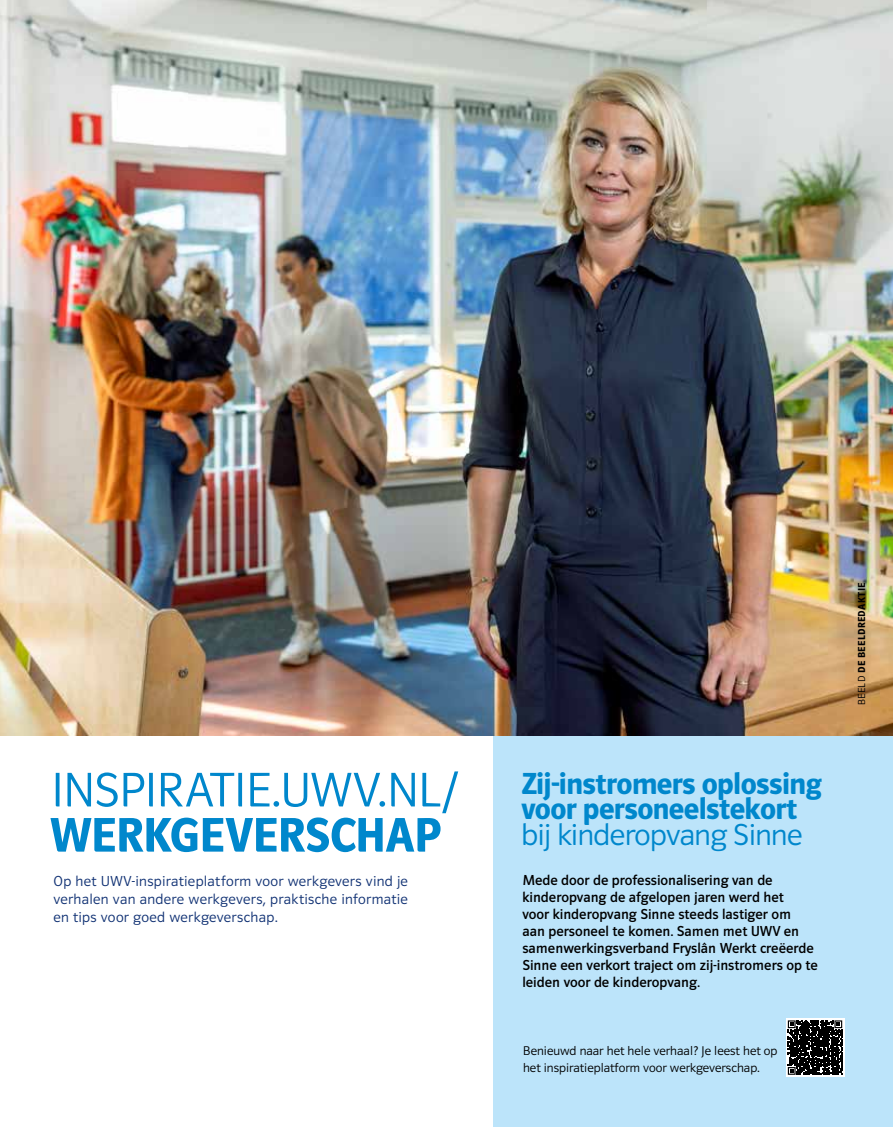
<style>
.page{position:relative;width:893px;height:1127px;background:#fff}
.page>*{position:absolute;margin:0;border:0;box-sizing:border-box;transform-origin:0 0}
.t1{font:300 50.25px "UWV Sans 2010";letter-spacing:-.015em;color:#0087cc}
.t2{font:700 50.25px "UWV Sans 2010";letter-spacing:-.01em;color:#0087cc}
.t3{font:700 31.5px/25.5px "UWV Sans 2010";letter-spacing:-.02em;color:#0087cc}
.t4{font:300 31.5px "UWV Sans 2010";letter-spacing:-.02em;color:#0087cc}
.t5{font:15px/17px "UWV Sans 2010";color:#000}
.t6{font:300 15px/18px "UWV Sans 2010";letter-spacing:.02em;color:#113274;text-align:justify}
.t7{font:300 13.05px/17px "UWV Sans 2010";color:#000}
.t8{font:700 10.5px "UWV Sans 2010";letter-spacing:.03em;color:#000}
.s1{font-weight:300}
</style>
<div class="page">
<div style="left:493px;top:695px;width:400px;height:432px;background:#bce4fa"></div>
<svg style="left:786px;top:1018px;width:58px;height:59px"></svg>
<svg style="left:788px;top:1020px;width:54px;height:55px;background:#282828"></svg>
<img style="left:0;top:0;width:893px;height:736px">
<h1 class="t1" style="left:50px;top:763px;width:410px">INSPIRATIE.UWV.NL/</h1>
<h1 class="t2" style="left:50px;top:808px;width:392px">WERKGEVERSCHAP</h1>
<p class="t6" style="left:54px;top:872px;width:356px">Op het UWV-inspiratieplatform voor werkgevers vind je verhalen van andere werkgevers, praktische informatie en tips voor goed werkgeverschap.</p>
<p class="t5" style="left:522px;top:871px;width:297px">Mede door de professionalisering van de kinderopvang de afgelopen jaren werd het<br>voor kinderopvang Sinne steeds lastiger om<br>aan personeel te komen. Samen met UWV en samenwerkingsverband Fryslân Werkt creëerde Sinne een verkort traject om zij-instromers op te leiden voor de kinderopvang.</p>
<h2 class="t3" style="left:521px;top:771px;width:302px">Zij-instromers oplossing voor personeelstekort</h2>
<h2 class="t4" style="left:521px;top:818px;width:283px">bij kinderopvang Sinne</h2>
<p class="t7" style="left:523px;top:1042px;width:256px">Benieuwd naar het hele verhaal? Je leest het op het inspiratieplatform voor werkgeverschap.</p>
<p class="t8" style="left:856px;top:705px;width:124px;rotate:-90deg"><span class="s1">BEELD</span> DE BEELDREDAKTIE</p>
</div>
